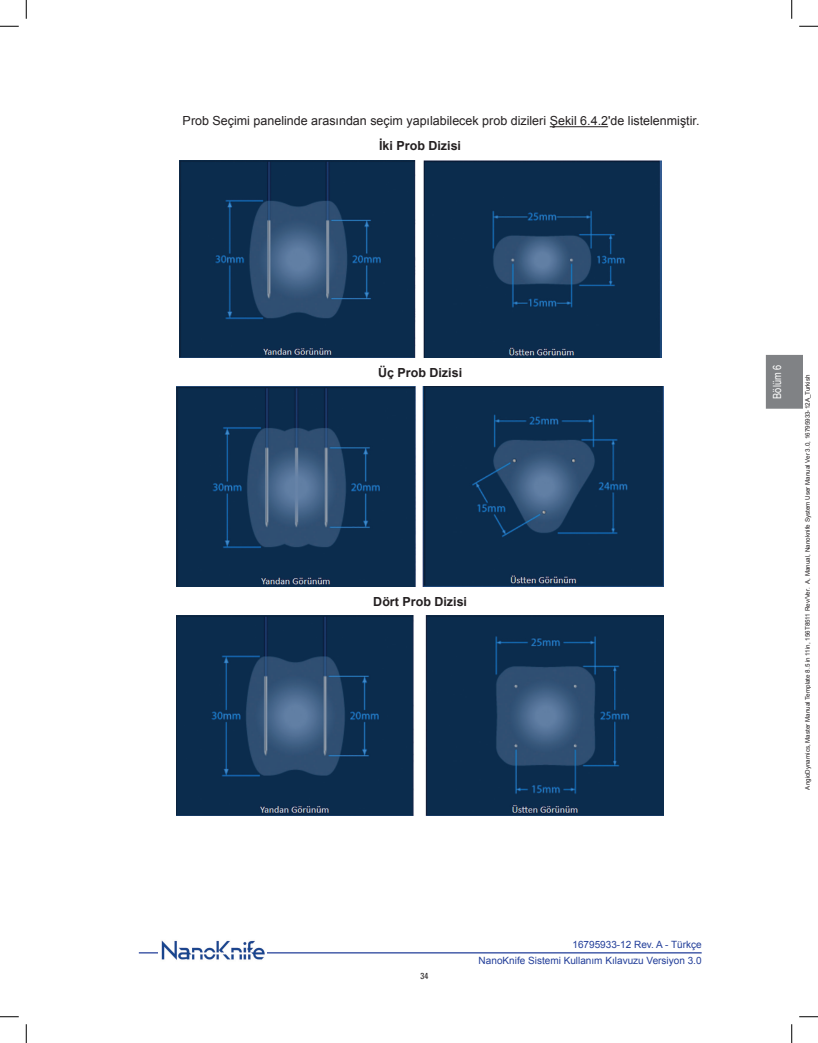
<style>
.page{position:relative;width:818px;height:1043px;background:#fff}
.page>*{position:absolute;margin:0;border:0;box-sizing:border-box;transform-origin:0 0}
.un_body_indent{font:12.5px "Arial";color:#231f20}
.un_table_title{font:700 12.5px "Arial";color:#231f20}
.t1{font:11.25px "Arial Narrow";color:#fff}
.t2{font:10px/16.1px "Arial";color:#223e99;text-align:right}
.t3{font:condensed 8.75px "Univers LT Std";color:#231f20}
.t4{font:6.25px "Arial";color:#231f20}
</style>
<div class="page">
<div style="left:765px;top:355px;width:37px;height:54px;background:#808285"></div>
<hr style="left:139px;top:952px;width:562px;height:1px;background:#223e99">
<img style="left:159px;top:940px;width:108px;height:20px">
<hr style="left:549px;top:126px;width:59px;height:1px;background:#231f20">
<img style="left:179px;top:160px;width:482px;height:198px">
<img style="left:177px;top:387px;width:486px;height:199px">
<img style="left:176px;top:615px;width:488px;height:200px">
<svg style="left:0;top:25px;width:19px;height:2px"></svg>
<svg style="left:799px;top:25px;width:19px;height:2px"></svg>
<svg style="left:0;top:1016px;width:19px;height:1px"></svg>
<svg style="left:799px;top:1016px;width:19px;height:1px"></svg>
<svg style="left:25px;top:0;width:2px;height:19px"></svg>
<svg style="left:25px;top:1024px;width:2px;height:18px"></svg>
<svg style="left:791px;top:0;width:1px;height:19px"></svg>
<svg style="left:791px;top:1024px;width:1px;height:18px"></svg>
<p class="un_body_indent" style="left:183px;top:113px;width:518px">Prob Seçimi panelinde arasından seçim yapılabilecek prob dizileri Şekil 6.4.2'de listelenmiştir.</p>
<p class="un_table_title" style="left:379px;top:137px;width:83px">İki Prob Dizisi</p>
<p class="un_table_title" style="left:378px;top:364px;width:86px">Üç Prob Dizisi</p>
<p class="un_table_title" style="left:373px;top:593px;width:95px">Dört Prob Dizisi</p>
<h3 class="t3" style="left:420px;top:970px;width:9px">34</h3>
<h3 class="t2" style="left:478px;top:936px;width:224px">16795933-12 Rev. A - Türkçe<br>NanoKnife Sistemi Kullanım Kılavuzu Versiyon 3.0</h3>
<h2 class="t1" style="left:769px;top:399px;width:35px;rotate:-90deg">Bölüm 6</h2>
<p class="t4" style="left:803px;top:789px;width:416px;rotate:-90deg">AngioDynamics, Master Manual Template 8.5 in 11in, 156T8511 Rev/Ver. A, Manual, Nanoknife System User Manual Ver 3.0, 16795933-12A_Turkish</p>
</div>
